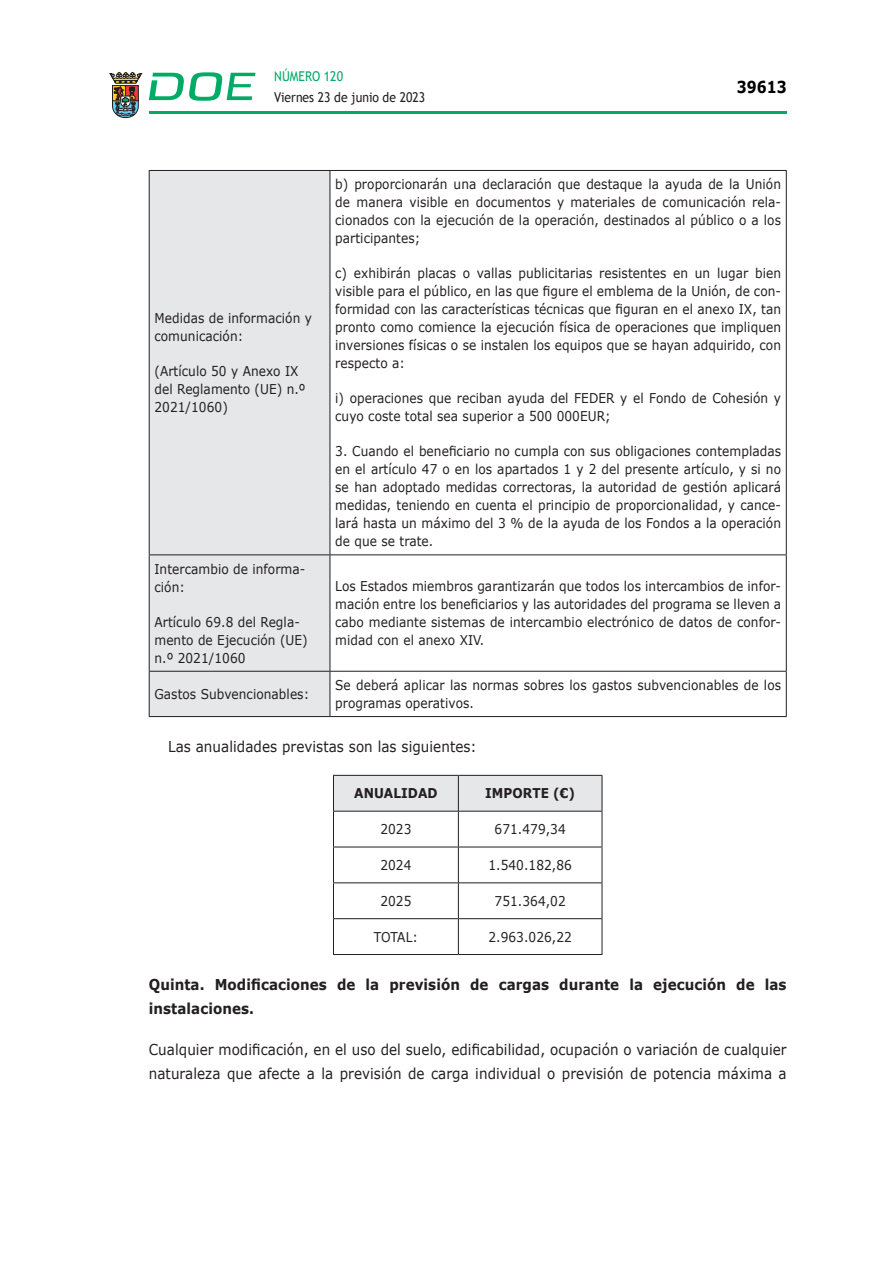
<style>
.page{position:relative;width:893px;height:1263px;background:#fff}
.page>*{position:absolute;margin:0;border:0;box-sizing:border-box;transform-origin:0 0}
.t1{font:700 16.5px "Verdana";color:#000;scale:.85 1}
.CUERPO_DE_TEXTO{font:15px/24px "Verdana";letter-spacing:.005em;color:#231f20;scale:.9 1}
.CUERPO_DE_TEXTO-2{font:700 15px/24px "Verdana";letter-spacing:.005em;color:#231f20;scale:.9 1}
.CUERPO_DE_TEXTO-3{font:13.5px/18px "Verdana";letter-spacing:.005em;color:#231f20;scale:.9 1}
.t2{font:13.5px "Trebuchet MS";color:#231f20;scale:.9 1}
.TABLATITULO{font:700 13.5px "Verdana";letter-spacing:.005em;color:#231f20;scale:.9 1}
.t3{font:13.5px "Trebuchet MS";color:#00ab67;scale:.9 1}
</style>
<div class="page">
<hr style="left:149px;top:111px;width:638px;height:3px;background:#00ab66">
<svg style="left:109px;top:72px;width:33px;height:46px"></svg>
<svg style="left:149px;top:72px;width:106px;height:29px"></svg>
<div style="left:150px;top:171px;width:180px;height:545px;background:#e6e7e9"></div>
<hr style="left:149px;top:170px;width:181px;height:1px;background:#231f20">
<hr style="left:149px;top:171px;width:1px;height:383px;background:#231f20">
<hr style="left:330px;top:170px;width:457px;height:1px;background:#231f20">
<hr style="left:330px;top:171px;width:1px;height:383px;background:#231f20">
<hr style="left:786px;top:171px;width:1px;height:383px;background:#231f20">
<hr style="left:149px;top:554px;width:181px;height:1px;background:#231f20">
<hr style="left:149px;top:555px;width:1px;height:116px;background:#231f20">
<hr style="left:330px;top:554px;width:457px;height:1px;background:#231f20">
<hr style="left:330px;top:555px;width:1px;height:116px;background:#231f20">
<hr style="left:786px;top:555px;width:1px;height:116px;background:#231f20">
<hr style="left:149px;top:671px;width:181px;height:1px;background:#231f20">
<hr style="left:149px;top:672px;width:1px;height:44px;background:#231f20">
<hr style="left:330px;top:671px;width:457px;height:1px;background:#231f20">
<hr style="left:330px;top:672px;width:1px;height:44px;background:#231f20">
<hr style="left:786px;top:672px;width:1px;height:44px;background:#231f20">
<hr style="left:149px;top:716px;width:181px;height:1px;background:#231f20">
<hr style="left:330px;top:716px;width:457px;height:1px;background:#231f20">
<div style="left:334px;top:776px;width:268px;height:35px;background:#e6e7e9"></div>
<hr style="left:333px;top:775px;width:125px;height:1px;background:#231f20">
<hr style="left:333px;top:776px;width:1px;height:35px;background:#231f20">
<hr style="left:458px;top:775px;width:144px;height:1px;background:#231f20">
<hr style="left:458px;top:776px;width:1px;height:35px;background:#231f20">
<hr style="left:602px;top:776px;width:1px;height:35px;background:#231f20">
<hr style="left:333px;top:811px;width:125px;height:1px;background:#231f20">
<hr style="left:333px;top:811px;width:1px;height:36px;background:#231f20">
<hr style="left:458px;top:811px;width:144px;height:1px;background:#231f20">
<hr style="left:458px;top:811px;width:1px;height:36px;background:#231f20">
<hr style="left:602px;top:811px;width:1px;height:36px;background:#231f20">
<hr style="left:333px;top:847px;width:125px;height:1px;background:#231f20">
<hr style="left:333px;top:847px;width:1px;height:35px;background:#231f20">
<hr style="left:458px;top:847px;width:144px;height:1px;background:#231f20">
<hr style="left:458px;top:847px;width:1px;height:35px;background:#231f20">
<hr style="left:602px;top:847px;width:1px;height:35px;background:#231f20">
<hr style="left:333px;top:882px;width:125px;height:1px;background:#231f20">
<hr style="left:333px;top:883px;width:1px;height:35px;background:#231f20">
<hr style="left:458px;top:882px;width:144px;height:1px;background:#231f20">
<hr style="left:458px;top:883px;width:1px;height:35px;background:#231f20">
<hr style="left:602px;top:883px;width:1px;height:35px;background:#231f20">
<hr style="left:333px;top:918px;width:125px;height:1px;background:#231f20">
<hr style="left:333px;top:919px;width:1px;height:35px;background:#231f20">
<hr style="left:458px;top:918px;width:144px;height:1px;background:#231f20">
<hr style="left:458px;top:919px;width:1px;height:35px;background:#231f20">
<hr style="left:602px;top:919px;width:1px;height:35px;background:#231f20">
<hr style="left:333px;top:954px;width:125px;height:1px;background:#231f20">
<hr style="left:458px;top:954px;width:144px;height:1px;background:#231f20">
<p class="t3" style="left:274px;top:67px;width:78px">NÚMERO 120</p>
<p class="t2" style="left:274px;top:88px;width:169px">Viernes 23 de junio de 2023</p>
<p class="t1" style="left:737px;top:75px;width:60px">39613</p>
<p class="CUERPO_DE_TEXTO-3" style="left:154px;top:309px;width:177px">Medidas de información y comunicación:</p>
<p class="CUERPO_DE_TEXTO-3" style="left:154px;top:362px;width:169px">(Artículo 50 y Anexo IX del Reglamento (UE) n.º<br>2021/1060)</p>
<p class="CUERPO_DE_TEXTO-3" style="left:154px;top:560px;width:169px">Intercambio de informa&shy;ción:</p>
<p class="CUERPO_DE_TEXTO-3" style="left:154px;top:613px;width:172px">Artículo 69.8 del Regla&shy;mento de Ejecución (UE) n.º 2021/1060</p>
<p class="CUERPO_DE_TEXTO-3" style="left:335px;top:175px;width:497px;text-align:justify">b) proporcionarán una declaración que destaque la ayuda de la Unión de manera visible en documentos y materiales de comunicación rela&shy;cionados con la ejecución de la operación, destinados al público o a los participantes;</p>
<p class="CUERPO_DE_TEXTO-3" style="left:335px;top:264px;width:497px;text-align:justify">c) exhibirán placas o vallas publicitarias resistentes en un lugar bien visible para el público, en las que figure el emblema de la Unión, de con&shy;formidad con las características técnicas que figuran en el anexo IX, tan pronto como comience la ejecución física de operaciones que impliquen inversiones físicas o se instalen los equipos que se hayan adquirido, con respecto a:</p>
<p class="CUERPO_DE_TEXTO-3" style="left:335px;top:389px;width:497px">i) operaciones que reciban ayuda del FEDER y el Fondo de Cohesión y cuyo coste total sea superior a 500 000EUR;</p>
<p class="CUERPO_DE_TEXTO-3" style="left:335px;top:442px;width:497px;text-align:justify">3. Cuando el beneficiario no cumpla con sus obligaciones contempladas en el artículo 47 o en los apartados 1 y 2 del presente artículo, y si no se han adoptado medidas correctoras, la autoridad de gestión aplicará medidas, teniendo en cuenta el principio de proporcionalidad, y cance&shy;lará hasta un máximo del 3 % de la ayuda de los Fondos a la operación de que se trate.</p>
<p class="CUERPO_DE_TEXTO-3" style="left:335px;top:577px;width:497px;text-align:justify">Los Estados miembros garantizarán que todos los intercambios de infor&shy;mación entre los beneficiarios y las autoridades del programa se lleven a cabo mediante sistemas de intercambio electrónico de datos de confor&shy;midad con el anexo XIV.</p>
<p class="CUERPO_DE_TEXTO-3" style="left:154px;top:685px;width:173px">Gastos Subvencionables:</p>
<p class="CUERPO_DE_TEXTO-3" style="left:335px;top:676px;width:497px">Se deberá aplicar las normas sobres los gastos subvencionables de los programas operativos.</p>
<p class="CUERPO_DE_TEXTO" style="left:168px;top:734px;width:344px">Las anualidades previstas son las siguientes:</p>
<p class="TABLATITULO" style="left:354px;top:784px;width:94px">ANUALIDAD</p>
<p class="TABLATITULO" style="left:485px;top:784px;width:102px">IMPORTE (€)</p>
<p class="CUERPO_DE_TEXTO-3" style="left:380px;top:820px;width:36px">2023</p>
<p class="CUERPO_DE_TEXTO-3" style="left:495px;top:820px;width:81px">671.479,34</p>
<p class="CUERPO_DE_TEXTO-3" style="left:380px;top:856px;width:36px">2024</p>
<p class="CUERPO_DE_TEXTO-3" style="left:488px;top:856px;width:94px">1.540.182,86</p>
<p class="CUERPO_DE_TEXTO-3" style="left:380px;top:892px;width:36px">2025</p>
<p class="CUERPO_DE_TEXTO-3" style="left:495px;top:892px;width:81px">751.364,02</p>
<p class="CUERPO_DE_TEXTO-3" style="left:374px;top:928px;width:51px">TOTAL:</p>
<p class="CUERPO_DE_TEXTO-3" style="left:488px;top:928px;width:94px">2.963.026,22</p>
<p class="CUERPO_DE_TEXTO-2" style="left:149px;top:972px;width:710px">Quinta. Modificaciones de la previsión de cargas durante la ejecución de las instalaciones.</p>
<p class="CUERPO_DE_TEXTO" style="left:149px;top:1037px;width:710px">Cualquier modificación, en el uso del suelo, edificabilidad, ocupación o variación de cualquier naturaleza que afecte a la previsión de carga individual o previsión de potencia máxima a</p>
</div>
